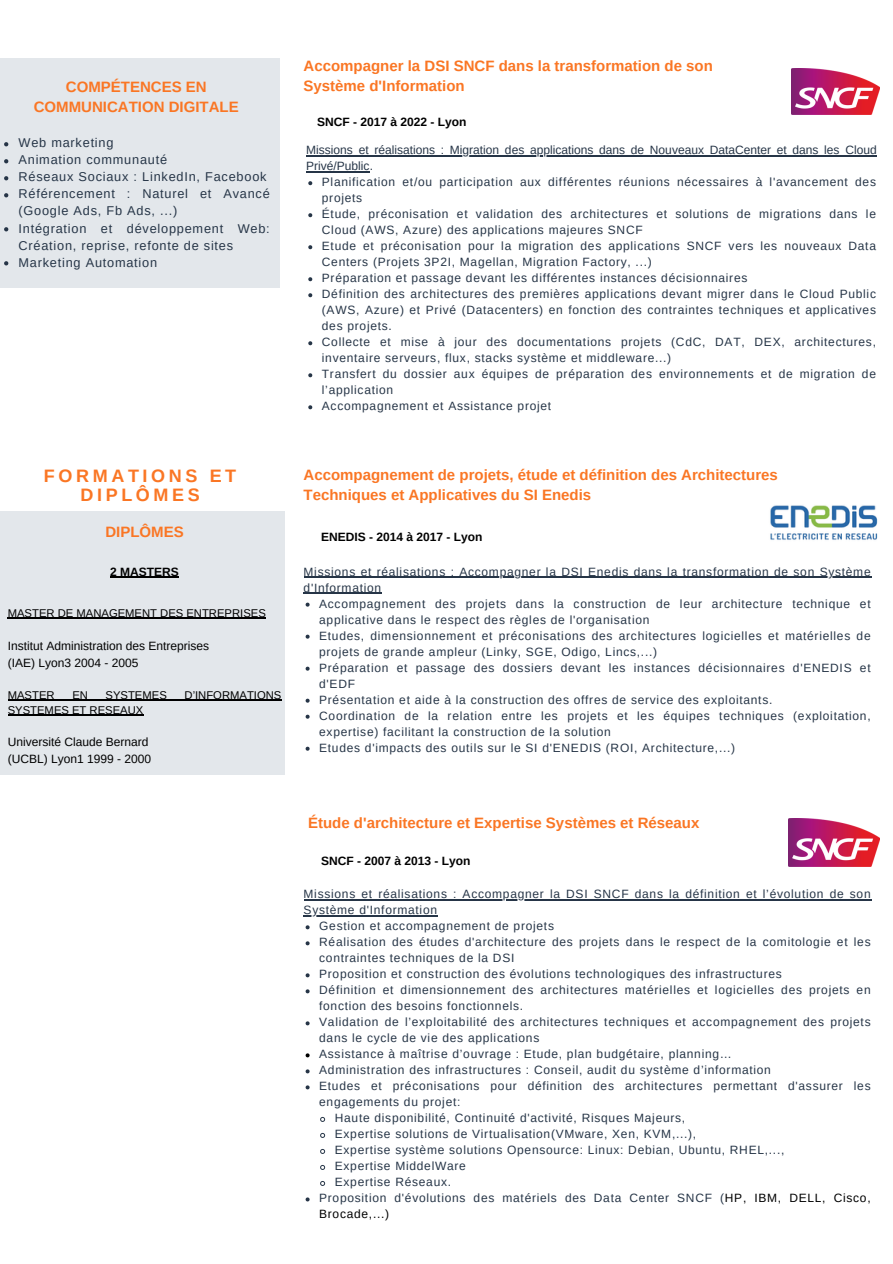
<style>
.page{position:relative;width:893px;height:1264px;background:#fff}
.page>*{position:absolute;margin:0;border:0;box-sizing:border-box;transform-origin:0 0}
.t1{font:700 18px "Arimo";letter-spacing:.2em;color:#fa7624}
.t2{font:700 15px/20.2px "Arimo";color:#fa7624}
.t3{font:12.75px/17px "Arimo";letter-spacing:.06em;color:#263547}
.t4{font:12px/16px "Arimo";letter-spacing:.06em;color:#263547}
.t5{font:12px/16px "Arimo";color:#263547}
.t6{font:12px "Arimo";color:#000}
.t7{font:700 12px "Arimo";color:#000}
.t8{font:11.25px "Arimo";color:#000}
.s1{color:#000}
</style>
<div class="page">
<hr style="left:303px;top:576px;width:568px;height:1px;background:#263547">
<hr style="left:303px;top:592px;width:79px;height:1px;background:#263547">
<svg style="left:305px;top:602px;width:4px;height:4px"></svg>
<svg style="left:305px;top:634px;width:4px;height:4px"></svg>
<svg style="left:305px;top:666px;width:4px;height:4px"></svg>
<svg style="left:305px;top:698px;width:4px;height:4px"></svg>
<svg style="left:305px;top:714px;width:4px;height:4px"></svg>
<svg style="left:305px;top:746px;width:4px;height:4px"></svg>
<img style="left:770px;top:505px;width:108px;height:35px">
<hr style="left:303px;top:899px;width:568px;height:1px;background:#263547">
<hr style="left:303px;top:915px;width:135px;height:1px;background:#263547">
<svg style="left:305px;top:925px;width:4px;height:4px"></svg>
<svg style="left:305px;top:941px;width:4px;height:4px"></svg>
<svg style="left:305px;top:973px;width:4px;height:4px"></svg>
<svg style="left:305px;top:989px;width:4px;height:4px"></svg>
<svg style="left:305px;top:1021px;width:4px;height:4px"></svg>
<svg style="left:305px;top:1053px;width:4px;height:4px"></svg>
<svg style="left:305px;top:1069px;width:4px;height:4px"></svg>
<svg style="left:305px;top:1085px;width:4px;height:4px"></svg>
<svg style="left:320px;top:1116px;width:6px;height:6px"></svg>
<svg style="left:320px;top:1132px;width:6px;height:6px"></svg>
<svg style="left:320px;top:1149px;width:6px;height:5px"></svg>
<svg style="left:320px;top:1165px;width:6px;height:5px"></svg>
<svg style="left:320px;top:1181px;width:6px;height:5px"></svg>
<svg style="left:305px;top:1197px;width:4px;height:4px"></svg>
<img style="left:788px;top:818px;width:91px;height:48px">
<div style="left:0;top:58px;width:280px;height:229px;background:#e3e7eb"></div>
<svg style="left:4px;top:142px;width:4px;height:4px"></svg>
<svg style="left:4px;top:159px;width:4px;height:4px"></svg>
<svg style="left:4px;top:176px;width:4px;height:4px"></svg>
<svg style="left:4px;top:193px;width:4px;height:4px"></svg>
<svg style="left:4px;top:227px;width:4px;height:4px"></svg>
<svg style="left:4px;top:261px;width:4px;height:4px"></svg>
<img style="left:791px;top:68px;width:88px;height:46px">
<hr style="left:306px;top:155px;width:570px;height:1px;background:#263547">
<hr style="left:306px;top:171px;width:63px;height:1px;background:#263547">
<svg style="left:308px;top:181px;width:4px;height:4px"></svg>
<svg style="left:308px;top:213px;width:4px;height:4px"></svg>
<svg style="left:308px;top:245px;width:4px;height:4px"></svg>
<svg style="left:308px;top:277px;width:4px;height:4px"></svg>
<svg style="left:308px;top:293px;width:4px;height:4px"></svg>
<svg style="left:308px;top:341px;width:4px;height:4px"></svg>
<svg style="left:308px;top:373px;width:4px;height:4px"></svg>
<svg style="left:308px;top:405px;width:4px;height:4px"></svg>
<div style="left:0;top:512px;width:284px;height:263px;background:#e3e7eb"></div>
<hr style="left:110px;top:577px;width:69px;height:1px;background:#000">
<hr style="left:8px;top:618px;width:258px;height:1px;background:#000">
<hr style="left:8px;top:699px;width:273px;height:1px;background:#000">
<hr style="left:8px;top:714px;width:135px;height:1px;background:#000">
<p class="t2" style="left:66px;top:76px;width:142px">COMPÉTENCES EN</p>
<p class="t2" style="left:34px;top:96px;width:206px">COMMUNICATION DIGITALE</p>
<p class="t3" style="left:19px;top:134px;width:96px">Web marketing</p>
<p class="t3" style="left:19px;top:151px;width:150px">Animation communauté</p>
<p class="t3" style="left:19px;top:168px;width:249px">Réseaux Sociaux : LinkedIn, Facebook</p>
<p class="t3" style="left:19px;top:185px;width:253px">Référencement : Naturel et Avancé (Google Ads, Fb Ads, ...)</p>
<p class="t3" style="left:19px;top:219px;width:253px">Intégration et développement Web:<br>Création, reprise, refonte de sites</p>
<p class="t3" style="left:19px;top:253px;width:140px">Marketing Automation</p>
<p class="t1" style="left:44px;top:466px;width:194px">FORMATIONS ET</p>
<p class="t1" style="left:80px;top:485px;width:121px">DIPLÔMES</p>
<p class="t2" style="left:105px;top:522px;width:80px">DIPLÔMES</p>
<p class="t7" style="left:110px;top:565px;width:70px">2 MASTERS</p>
<p class="t8" style="left:8px;top:607px;width:259px">MASTER DE MANAGEMENT DES ENTREPRISES</p>
<p class="t6" style="left:8px;top:639px;width:203px">Institut Administration des Entreprises</p>
<p class="t6" style="left:8px;top:656px;width:132px">(IAE) Lyon3 2004 - 2005</p>
<p class="t8" style="left:8px;top:688px;width:48px">MASTER</p>
<p class="t8" style="left:72px;top:688px;width:17px">EN</p>
<p class="t8" style="left:106px;top:688px;width:63px">SYSTEMES</p>
<p class="t8" style="left:184px;top:688px;width:98px">D’INFORMATIONS</p>
<p class="t8" style="left:8px;top:704px;width:137px">SYSTEMES ET RESEAUX</p>
<p class="t6" style="left:8px;top:735px;width:142px">Université Claude Bernard</p>
<p class="t6" style="left:8px;top:751px;width:145px">(UCBL) Lyon1 1999 - 2000</p>
<p class="t2" style="left:303px;top:56px;width:411px">Accompagner la DSI SNCF dans la transformation de son<br>Système d'Information</p>
<p class="t7" style="left:317px;top:115px;width:151px">SNCF - 2017 à 2022 - Lyon</p>
<p class="t5" style="left:306px;top:142px;width:572px">Missions et réalisations : Migration des applications dans de Nouveaux DataCenter et dans les Cloud<br>Privé/Public.</p>
<p class="t4" style="left:322px;top:174px;width:555px">Planification et/ou participation aux différentes réunions nécessaires à l'avancement des projets</p>
<p class="t4" style="left:322px;top:206px;width:555px">Étude, préconisation et validation des architectures et solutions de migrations dans le<br>Cloud (AWS, Azure) des applications majeures SNCF</p>
<p class="t4" style="left:322px;top:238px;width:555px">Etude et préconisation pour la migration des applications SNCF vers les nouveaux Data<br>Centers (Projets 3P2I, Magellan, Migration Factory, ...)</p>
<p class="t4" style="left:322px;top:270px;width:427px">Préparation et passage devant les différentes instances décisionnaires</p>
<p class="t4" style="left:322px;top:286px;width:555px;text-align:justify">Définition des architectures des premières applications devant migrer dans le Cloud Public (AWS, Azure) et Privé (Datacenters) en fonction des contraintes techniques et applicatives des projets.</p>
<p class="t4" style="left:322px;top:334px;width:555px">Collecte et mise à jour des documentations projets (CdC, DAT, DEX, architectures, inventaire serveurs, flux, stacks système et middleware...)</p>
<p class="t4" style="left:322px;top:366px;width:555px">Transfert du dossier aux équipes de préparation des environnements et de migration de l’application</p>
<p class="t4" style="left:322px;top:398px;width:231px">Accompagnement et Assistance projet</p>
<p class="t2" style="left:303px;top:464px;width:476px">Accompagnement de projets, étude et définition des Architectures<br>Techniques et Applicatives du SI Enedis</p>
<p class="t7" style="left:321px;top:529px;width:163px">ENEDIS - 2014 à 2017 - Lyon</p>
<p class="t4" style="left:303px;top:563px;width:568px">Missions et réalisations : Accompagner la DSI Enedis dans la transformation de son Système d'Information</p>
<p class="t4" style="left:319px;top:595px;width:553px">Accompagnement des projets dans la construction de leur architecture technique et applicative dans le respect des règles de l'organisation</p>
<p class="t4" style="left:319px;top:627px;width:553px">Etudes, dimensionnement et préconisations des architectures logicielles et matérielles de projets de grande ampleur (Linky, SGE, Odigo, Lincs,...)</p>
<p class="t4" style="left:319px;top:659px;width:553px">Préparation et passage des dossiers devant les instances décisionnaires d'ENEDIS et d'EDF</p>
<p class="t4" style="left:319px;top:691px;width:454px">Présentation et aide à la construction des offres de service des exploitants.</p>
<p class="t4" style="left:319px;top:707px;width:553px">Coordination de la relation entre les projets et les équipes techniques (exploitation, expertise) facilitant la construction de la solution</p>
<p class="t4" style="left:319px;top:739px;width:417px">Etudes d'impacts des outils sur le SI d'ENEDIS (ROI, Architecture,...)</p>
<p class="t2" style="left:308px;top:813px;width:393px">Étude d'architecture et Expertise Systèmes et Réseaux</p>
<p class="t7" style="left:321px;top:853px;width:151px">SNCF - 2007 à 2013 - Lyon</p>
<p class="t4" style="left:303px;top:886px;width:568px">Missions et réalisations : Accompagner la DSI SNCF dans la définition et l’évolution de son<br>Système d'Information</p>
<p class="t4" style="left:319px;top:918px;width:236px">Gestion et accompagnement de projets</p>
<p class="t4" style="left:319px;top:934px;width:553px">Réalisation des études d'architecture des projets dans le respect de la comitologie et les contraintes techniques de la DSI</p>
<p class="t4" style="left:319px;top:966px;width:464px">Proposition et construction des évolutions technologiques des infrastructures</p>
<p class="t4" style="left:319px;top:982px;width:553px">Définition et dimensionnement des architectures matérielles et logicielles des projets en fonction des besoins fonctionnels.</p>
<p class="t4" style="left:319px;top:1014px;width:553px">Validation de l’exploitabilité des architectures techniques et accompagnement des projets dans le cycle de vie des applications</p>
<p class="t4" style="left:319px;top:1046px;width:414px">Assistance à maîtrise d’ouvrage : Etude, plan budgétaire, planning…</p>
<p class="t4" style="left:319px;top:1062px;width:453px">Administration des infrastructures : Conseil, audit du système d’information</p>
<p class="t4" style="left:319px;top:1078px;width:553px">Etudes et préconisations pour définition des architectures permettant d'assurer les engagements du projet:</p>
<p class="t4" style="left:335px;top:1110px;width:352px">Haute disponibilité, Continuité d'activité, Risques Majeurs,</p>
<p class="t4" style="left:335px;top:1126px;width:363px">Expertise solutions de Virtualisation(VMware, Xen, KVM,...),</p>
<p class="t4" style="left:335px;top:1142px;width:451px">Expertise système solutions Opensource: Linux: Debian, Ubuntu, RHEL,...,</p>
<p class="t4" style="left:335px;top:1158px;width:133px">Expertise MiddelWare</p>
<p class="t4" style="left:335px;top:1174px;width:118px">Expertise Réseaux.</p>
<p class="t4" style="left:319px;top:1190px;width:553px">Proposition d'évolutions des matériels des Data Center SNCF (<span class="s1">HP, IBM, DELL, Cisco,<br>Brocade,...)</span></p>
</div>
